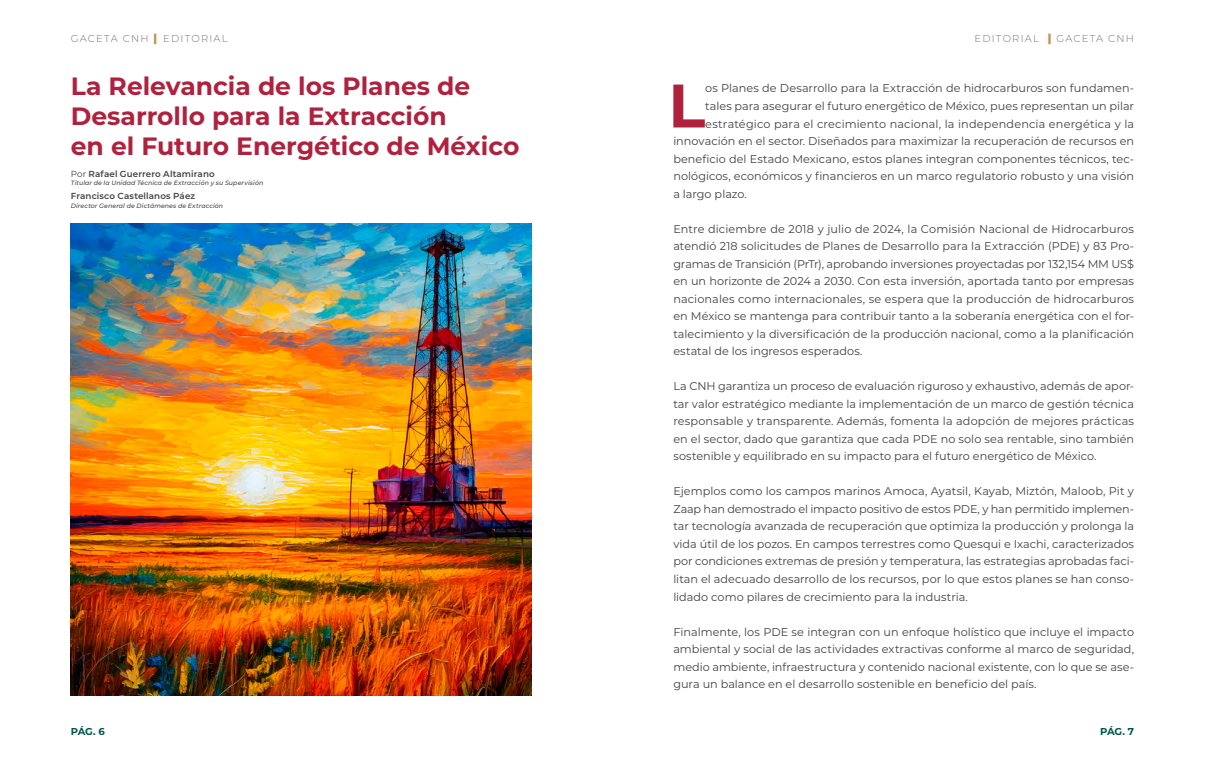
<style>
.page{position:relative;width:1205px;height:766px;background:#fff}
.page>*{position:absolute;margin:0;border:0;box-sizing:border-box;transform-origin:0 0}
.t1{font:700 61.25px "Montserrat";color:#b0213e}
.t2{font:700 25px/30px "Montserrat";color:#b0213e}
.t3{font:11.25px/17.5px "Montserrat";color:#434141;text-align:justify}
.t4{font:300 10px "Montserrat";letter-spacing:.12em;color:#737277}
.t5{font:700 10px "Montserrat";letter-spacing:-.03em;color:#00584a}
.t6{font:600 8.75px "Montserrat";letter-spacing:.015em;color:#434141}
.t7{font:italic 500 6.25px "Montserrat";letter-spacing:.015em;color:#434141}
.s1{font-weight:900;font-size:11.25px;color:#c49357}
.s2{font-weight:400}
</style>
<div class="page">
<img style="left:71px;top:223px;width:460px;height:471px">
<p class="t4" style="left:71px;top:32px;width:158px">GACETA CNH <span class="s1">|</span> EDITORIAL</p>
<p class="t4" style="left:974px;top:32px;width:161px">EDITORIAL <span class="s1">|</span> GACETA CNH</p>
<h2 class="t2" style="left:71px;top:70px;width:450px">La Relevancia de los Planes de<br>Desarrollo para la Extracción<br>en el Futuro Energético de México</h2>
<p class="t6" style="left:71px;top:167px;width:145px"><span class="s2">Por</span> Rafael Guerrero Altamirano</p>
<p class="t7" style="left:71px;top:179px;width:194px">Titular de la Unidad Técnica de Extracción y su Supervisión</p>
<p class="t6" style="left:71px;top:190px;width:126px">Francisco Castellanos Páez</p>
<p class="t7" style="left:71px;top:201px;width:154px">Director General de Dictámenes de Extracción</p>
<h1 class="t1" style="left:668px;top:61px;width:38px">L</h1>
<p class="t3" style="left:705px;top:79px;width:430px">os Planes de Desarrollo para la Extracción de hidrocarburos son fundamen-</p>
<p class="t3" style="left:705px;top:97px;width:430px">tales para asegurar el futuro energético de México, pues representan un pilar</p>
<p class="t3" style="left:705px;top:114px;width:430px">estratégico para el crecimiento nacional, la independencia energética y la</p>
<p class="t3" style="left:673px;top:132px;width:462px">innovación en el sector. Diseñados para maximizar la recuperación de recursos en</p>
<p class="t3" style="left:673px;top:149px;width:462px">beneficio del Estado Mexicano, estos planes integran componentes técnicos, tec-</p>
<p class="t3" style="left:673px;top:167px;width:462px">nológicos, económicos y financieros en un marco regulatorio robusto y una visión</p>
<p class="t3" style="left:673px;top:184px;width:75px">a largo plazo.</p>
<p class="t3" style="left:673px;top:219px;width:462px">Entre diciembre de 2018 y julio de 2024, la Comisión Nacional de Hidrocarburos atendió 218 solicitudes de Planes de Desarrollo para la Extracción (PDE) y 83 Pro&shy;gramas de Transición (PrTr), aprobando inversiones proyectadas por 132,154 MM US$ en un horizonte de 2024 a 2030. Con esta inversión, aportada tanto por empresas nacionales como internacionales, se espera que la producción de hidrocarburos en México se mantenga para contribuir tanto a la soberanía energética con el for&shy;talecimiento y la diversificación de la producción nacional, como a la planificación estatal de los ingresos esperados.</p>
<p class="t3" style="left:673px;top:377px;width:462px">La CNH garantiza un proceso de evaluación riguroso y exhaustivo, además de apor&shy;tar valor estratégico mediante la implementación de un marco de gestión técnica responsable y transparente. Además, fomenta la adopción de mejores prácticas en el sector, dado que garantiza que cada PDE no solo sea rentable, sino también sostenible y equilibrado en su impacto para el futuro energético de México.</p>
<p class="t3" style="left:673px;top:482px;width:462px">Ejemplos como los campos marinos Amoca, Ayatsil, Kayab, Miztón, Maloob, Pit y Zaap han demostrado el impacto positivo de estos PDE, y han permitido implemen&shy;tar tecnología avanzada de recuperación que optimiza la producción y prolonga la vida útil de los pozos. En campos terrestres como Quesqui e Ixachi, caracterizados por condiciones extremas de presión y temperatura, las estrategias aprobadas faci&shy;litan el adecuado desarrollo de los recursos, por lo que estos planes se han conso&shy;lidado como pilares de crecimiento para la industria.</p>
<p class="t3" style="left:673px;top:622px;width:462px">Finalmente, los PDE se integran con un enfoque holístico que incluye el impacto ambiental y social de las actividades extractivas conforme al marco de seguridad, medio ambiente, infraestructura y contenido nacional existente, con lo que se ase&shy;gura un balance en el desarrollo sostenible en beneficio del país.</p>
<p class="t5" style="left:71px;top:724px;width:36px">PÁG. 6</p>
<p class="t5" style="left:1100px;top:724px;width:35px">PÁG. 7</p>
</div>
